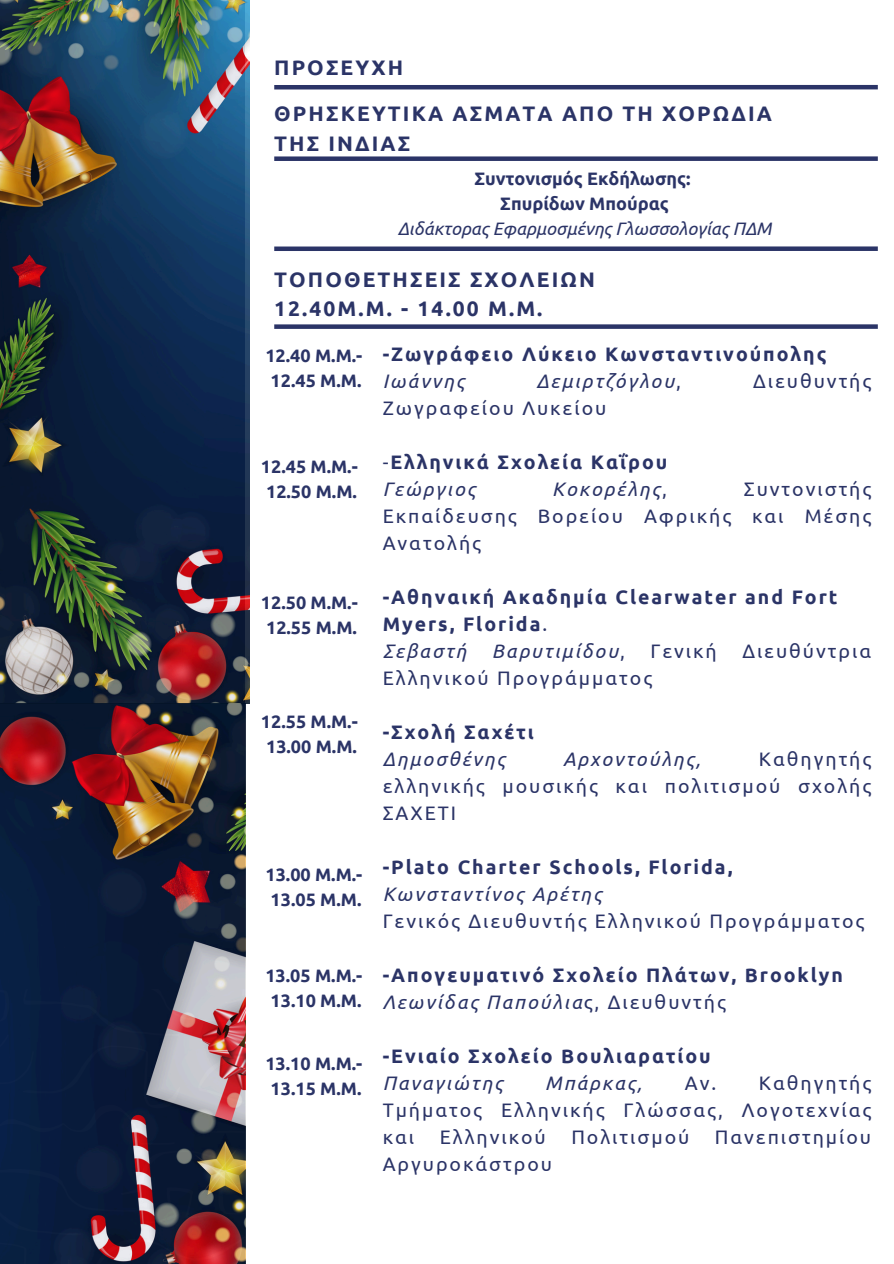
<style>
.page{position:relative;width:894px;height:1264px;background:#fff}
.page>*{position:absolute;margin:0;border:0;box-sizing:border-box;transform-origin:0 0}
.t1{font:700 21px/29.2px "Ubuntu";letter-spacing:.1em;color:#2b3467}
.t2{font:19.5px/27px "Ubuntu";letter-spacing:.1em;color:#2b3467;text-align:justify}
.t3{font:700 19.5px/27px "Ubuntu";letter-spacing:.1em;color:#2b3467}
.t4{font:italic 19.5px "Ubuntu";letter-spacing:.1em;color:#2b3467}
.t5{font:700 18px/24.8px "Ubuntu";color:#2b3467}
.t6{font:italic 18px "Ubuntu";color:#2b3467}
.s1{font-weight:400;font-style:italic}
.s2{font-style:normal}
.s3{font-weight:400}
.s4{font-weight:700}
.s5{font-style:italic}
</style>
<div class="page">
<img style="left:0;top:0;width:250px;height:703px">
<img style="left:0;top:703px;width:245px;height:560px">
<div style="left:274px;top:324px;width:603px;height:5px;background:#2b3467"></div>
<div style="left:274px;top:246px;width:603px;height:5px;background:#2b3467"></div>
<hr style="left:274px;top:85px;width:603px;height:4px;background:#2b3467">
<div style="left:274px;top:156px;width:603px;height:5px;background:#2b3467"></div>
<h3 class="t1" style="left:274px;top:53px;width:130px">ΠΡΟΣΕΥΧΗ</h3>
<h3 class="t1" style="left:274px;top:99px;width:499px">ΘΡΗΣΚΕΥΤΙΚΑ ΑΣΜΑΤΑ ΑΠΟ ΤΗ ΧΟΡΩΔΙΑ<br>ΤΗΣ ΙΝΔΙΑΣ</h3>
<h3 class="t5" style="left:474px;top:166px;width:217px">Συντονισμός Εκδήλωσης:</h3>
<h3 class="t5" style="left:500px;top:191px;width:170px">Σπυρίδων Μπούρας</h3>
<h3 class="t6" style="left:397px;top:218px;width:375px">Διδάκτορας Εφαρμοσμένης Γλωσσολογίας ΠΔΜ</h3>
<p class="t1" style="left:274px;top:265px;width:322px">ΤΟΠΟΘΕΤΗΣΕΙΣ ΣΧΟΛΕΙΩΝ</p>
<p class="t1" style="left:274px;top:294px;width:270px">12.40Μ.Μ. - 14.00 Μ.Μ.</p>
<p class="t5" style="left:265px;top:343px;width:98px">12.40 Μ.Μ.-<br>12.45 Μ.Μ.</p>
<p class="t3" style="left:382px;top:340px;width:445px">-Ζωγράφειο Λύκειο Κωνσταντινούπολης<br><span class="s1">Ιωάννης</span></p>
<p class="t4" style="left:536px;top:369px;width:146px">Δεμιρτζόγλου<span class="s2">,</span></p>
<p class="t2" style="left:753px;top:367px;width:119px">Διευθυντής</p>
<p class="t2" style="left:382px;top:394px;width:225px">Ζωγραφείου Λυκείου</p>
<p class="t3" style="left:382px;top:448px;width:286px"><span class="s3">-</span>Ελληνικά Σχολεία Καΐρου<br><span class="s1">Γεώργιος</span></p>
<p class="t5" style="left:261px;top:454px;width:98px">12.45 Μ.Μ.-<br>12.50 Μ.Μ.</p>
<p class="t4" style="left:552px;top:477px;width:116px">Κοκορέλης<span class="s2">,</span></p>
<p class="t2" style="left:382px;top:475px;width:490px;text-indent:361px">Συντονιστής Εκπαίδευσης Βορείου Αφρικής και Μέσης Ανατολής</p>
<p class="t3" style="left:382px;top:583px;width:456px">-Αθηναική Ακαδημία Clearwater and Fort<br>Myers, Florida<span class="s3">.<br></span><span class="s1">Σεβαστή</span></p>
<h1 class="t5" style="left:261px;top:590px;width:98px">12.50 Μ.Μ.-<br>12.55 Μ.Μ.</h1>
<p class="t4" style="left:492px;top:639px;width:134px">Βαρυτιμίδου<span class="s2">,</span></p>
<p class="t2" style="left:650px;top:637px;width:68px">Γενική</p>
<p class="t2" style="left:742px;top:637px;width:130px">Διευθύντρια</p>
<p class="t2" style="left:382px;top:664px;width:271px">Ελληνικού Προγράμματος</p>
<p class="t3" style="left:382px;top:718px;width:153px">-Σχολή Σαχέτι<br><span class="s1">Δημοσθένης</span></p>
<p class="t5" style="left:261px;top:709px;width:98px">12.55 Μ.Μ.-<br>13.00 Μ.Μ.</p>
<p class="t4" style="left:563px;top:747px;width:139px">Αρχοντούλης,</p>
<p class="t2" style="left:382px;top:745px;width:490px;text-indent:376px">Καθηγητής ελληνικής μουσικής και πολιτισμού σχολής ΣΑΧΕΤΙ</p>
<p class="t2" style="left:382px;top:853px;width:483px;text-align:left"><span class="s4">-Plato Charter Schools, Florida,<br></span><span class="s5">Κωνσταντίνος Αρέτης<br></span>Γενικός Διευθυντής Ελληνικού Προγράμματος</p>
<p class="t3" style="left:382px;top:961px;width:462px">-Απογευματινό Σχολείο Πλάτων, Brooklyn<br><span class="s1">Λεωνίδας Παπούλια</span><span class="s3">ς, Διευθυντής</span></p>
<p class="t3" style="left:382px;top:1042px;width:329px">-Ενιαίο Σχολείο Βουλιαρατίου<br><span class="s1">Παναγιώτης</span></p>
<p class="t5" style="left:265px;top:861px;width:98px">13.00 Μ.Μ.-<br>13.05 Μ.Μ.</p>
<h3 class="t5" style="left:265px;top:963px;width:98px">13.05 Μ.Μ.-<br>13.10 Μ.Μ.</h3>
<h3 class="t5" style="left:265px;top:1051px;width:98px">13.10 Μ.Μ.-<br>13.15 Μ.Μ.</h3>
<p class="t4" style="left:545px;top:1071px;width:98px">Μπάρκας,</p>
<p class="t2" style="left:382px;top:1069px;width:490px;text-indent:302px">Αν. Καθηγητής Τμήματος Ελληνικής Γλώσσας, Λογοτεχνίας και</p>
<p class="t2" style="left:439px;top:1123px;width:108px">Ελληνικού</p>
<p class="t2" style="left:571px;top:1123px;width:119px">Πολιτισμού</p>
<p class="t2" style="left:714px;top:1123px;width:158px">Πανεπιστημίου</p>
<p class="t2" style="left:382px;top:1150px;width:171px">Αργυροκάστρου</p>
</div>
